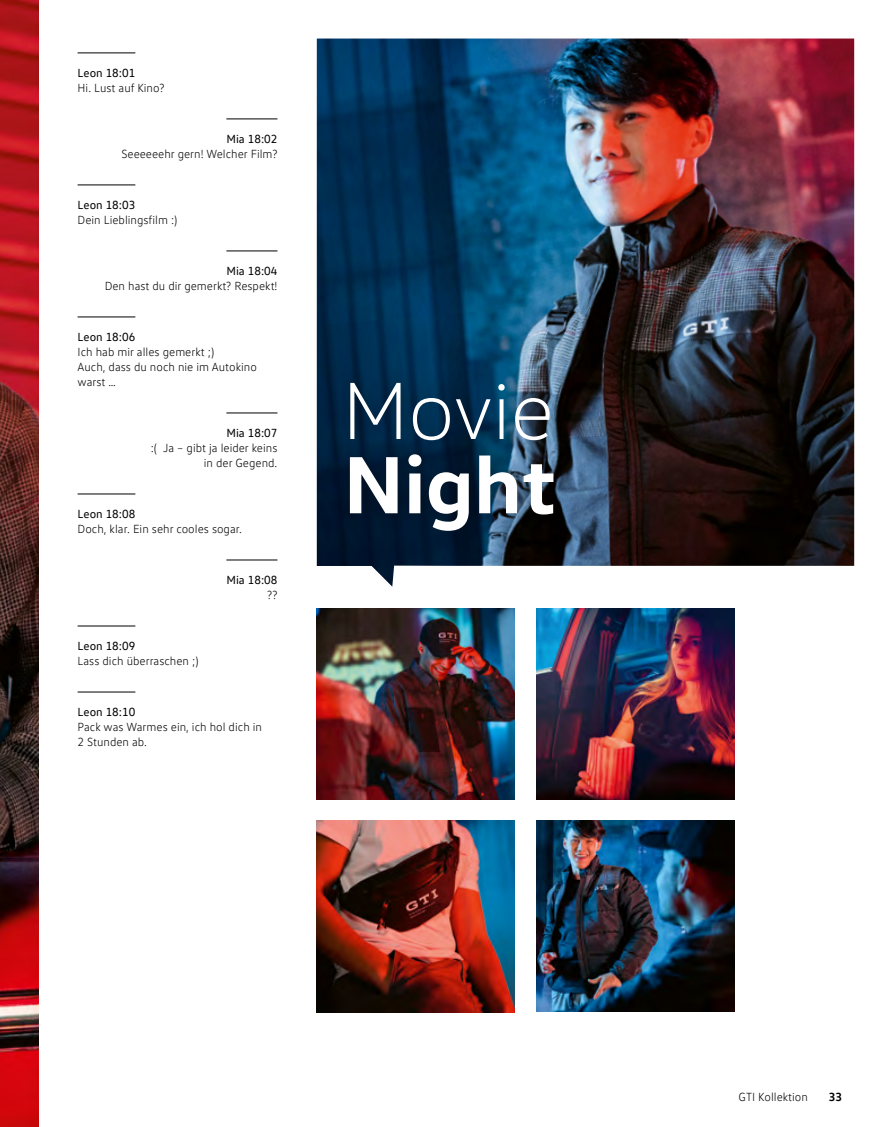
<style>
.page{position:relative;width:893px;height:1127px;background:#fff}
.page>*{position:absolute;margin:0;border:0;box-sizing:border-box;transform-origin:0 0}
.t1{font:300 82.5px "VW Head";letter-spacing:-.005em;color:#fff}
.t2{font:700 82.5px "VW Head";color:#fff}
.t3{font:300 12px/15px "VW Text";color:#000}
.t4{font:12px "VW Text";color:#000}
.t5{font:700 12px "VW Text";color:#000}
</style>
<div class="page">
<img style="left:317px;top:821px;width:197px;height:191px">
<img style="left:317px;top:608px;width:197px;height:191px">
<img style="left:537px;top:820px;width:198px;height:192px">
<img style="left:0;top:0;width:38px;height:1127px">
<img style="left:317px;top:39px;width:537px;height:548px">
<img style="left:537px;top:608px;width:198px;height:191px">
<div style="left:331px;top:365px;width:241px;height:185px;background:#000;opacity:.3"></div>
<hr style="left:78px;top:53px;width:57px;height:1px;background:#000">
<hr style="left:226px;top:119px;width:51px;height:1px;background:#000">
<hr style="left:78px;top:185px;width:57px;height:1px;background:#000">
<hr style="left:226px;top:251px;width:51px;height:1px;background:#000">
<hr style="left:78px;top:317px;width:57px;height:1px;background:#000">
<hr style="left:226px;top:413px;width:51px;height:1px;background:#000">
<hr style="left:78px;top:494px;width:57px;height:1px;background:#000">
<hr style="left:226px;top:560px;width:51px;height:1px;background:#000">
<hr style="left:78px;top:626px;width:57px;height:1px;background:#000">
<hr style="left:78px;top:692px;width:57px;height:1px;background:#000">
<p class="t4" style="left:78px;top:65px;width:59px">Leon 18:01</p>
<p class="t3" style="left:78px;top:80px;width:88px">Hi. Lust auf Kino?</p>
<p class="t4" style="left:226px;top:131px;width:53px">Mia 18:02</p>
<p class="t3" style="left:121px;top:146px;width:158px">Seeeeeehr gern! Welcher Film?</p>
<p class="t4" style="left:78px;top:197px;width:59px">Leon 18:03</p>
<p class="t3" style="left:78px;top:212px;width:101px">Dein Lieblingsfilm :)</p>
<p class="t4" style="left:226px;top:263px;width:53px">Mia 18:04</p>
<p class="t3" style="left:105px;top:278px;width:174px">Den hast du dir gemerkt? Respekt!</p>
<p class="t4" style="left:78px;top:329px;width:59px">Leon 18:06</p>
<p class="t3" style="left:78px;top:344px;width:181px">Ich hab mir alles gemerkt ;)<br>Auch, dass du noch nie im Autokino warst …</p>
<p class="t4" style="left:226px;top:425px;width:53px">Mia 18:07</p>
<p class="t3" style="left:151px;top:440px;width:128px;text-align:right">:( Ja – gibt ja leider keins in der Gegend.</p>
<p class="t4" style="left:78px;top:506px;width:59px">Leon 18:08</p>
<p class="t3" style="left:78px;top:521px;width:166px">Doch, klar. Ein sehr cooles sogar.</p>
<p class="t4" style="left:78px;top:638px;width:59px">Leon 18:09</p>
<p class="t3" style="left:78px;top:653px;width:122px">Lass dich überraschen ;)</p>
<p class="t4" style="left:226px;top:572px;width:53px">Mia 18:08</p>
<p class="t3" style="left:267px;top:587px;width:12px">??</p>
<p class="t4" style="left:78px;top:704px;width:59px">Leon 18:10</p>
<p class="t3" style="left:78px;top:719px;width:186px">Pack was Warmes ein, ich hol dich in<br>2 Stunden ab.</p>
<h1 class="t1" style="left:342px;top:362px;width:213px">Movie</h1>
<h1 class="t2" style="left:343px;top:431px;width:214px">Night</h1>
<p class="t3" style="left:739px;top:1089px;width:71px">GTI Kollektion</p>
<p class="t5" style="left:829px;top:1089px;width:15px">33</p>
</div>
